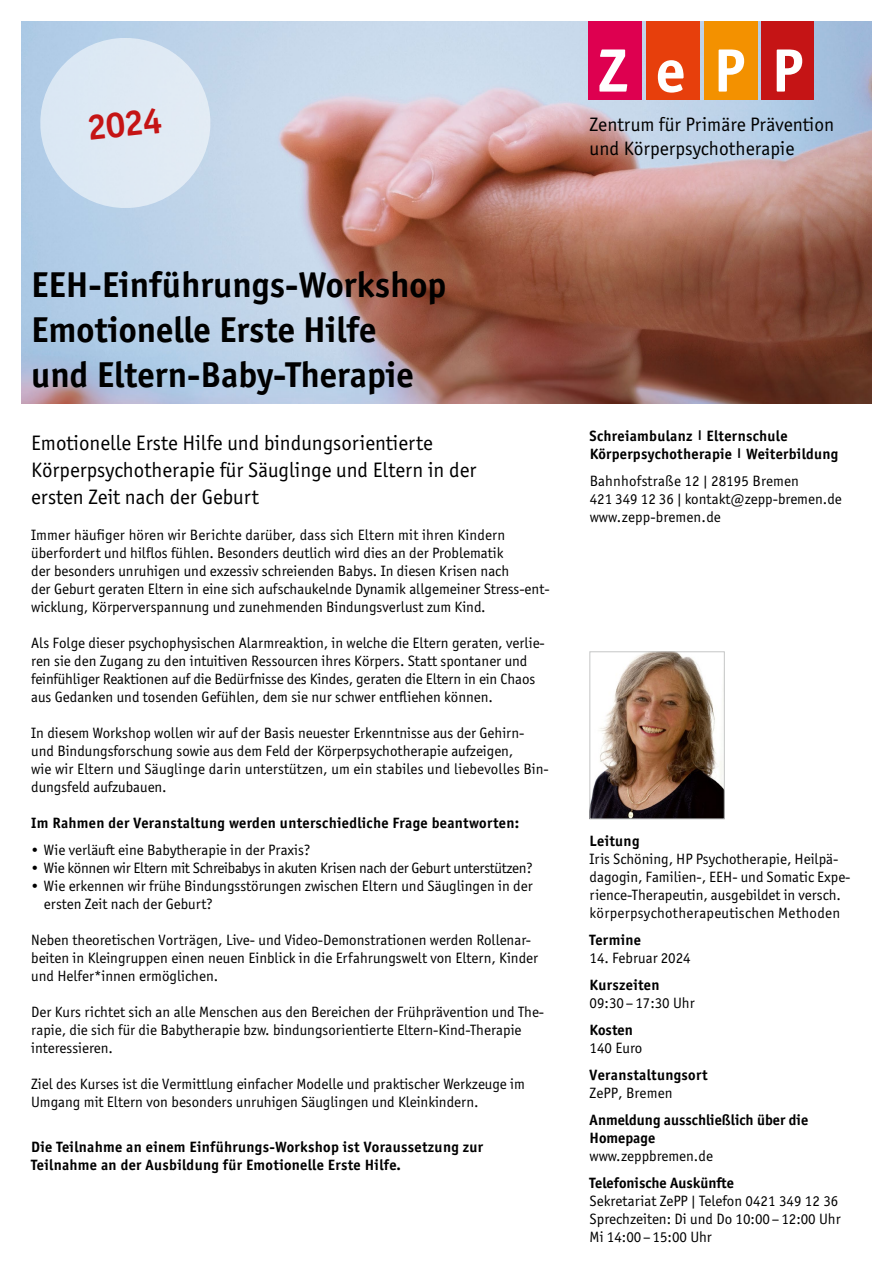
<style>
.page{position:relative;width:893px;height:1263px;background:#fff}
.page>*{position:absolute;margin:0;border:0;box-sizing:border-box;transform-origin:0 0}
.t1{font:700 36px/45px "Officina Sans ITC Pro";color:#000}
.t2{font:700 36px "Officina Sans ITC Pro";color:#c51415}
.t3{font:21px/27px "Officina Sans ITC Pro";color:#000}
.t4{font:19.5px/24px "Officina Sans ITC Pro";color:#000}
.t5{font:15px/18px "Officina Sans ITC Pro";color:#000}
.t6{font:700 15px/18px "Officina Sans ITC Pro";letter-spacing:.02em;color:#000}
.t7{font:15px "Officina Sans ITC Pro";letter-spacing:-.02em;color:#000}
.t8{font:700 15px/18px "Officina Sans ITC Pro";color:#000}
</style>
<div class="page">
<img style="left:21px;top:21px;width:851px;height:383px">
<div style="left:588px;top:21px;width:54px;height:78px;background:#de0050"></div>
<div style="left:646px;top:21px;width:53px;height:78px;background:#e73f0c"></div>
<div style="left:704px;top:21px;width:53px;height:78px;background:#f39100"></div>
<div style="left:762px;top:21px;width:52px;height:78px;background:#c51415"></div>
<svg style="left:599px;top:49px;width:203px;height:44px"></svg>
<img style="left:592px;top:654px;width:130px;height:163px">
<div style="left:590px;top:652px;width:134px;height:167px;border:1px solid #c5c6c6"></div>
<svg style="left:36px;top:33px;width:179px;height:179px;background:#d2e1f0"></svg>
<h1 class="t2" style="left:85px;top:106px;width:77px;rotate:-6deg">2024</h1>
<h3 class="t4" style="left:590px;top:112px;width:246px">Zentrum für Primäre Prävention und Körperpsychotherapie</h3>
<h1 class="t1" style="left:31px;top:262px;width:417px">EEH-Einführungs-Workshop<br>Emotionelle Erste Hilfe<br>und Eltern-Baby-Therapie</h1>
<h2 class="t3" style="left:31px;top:429px;width:447px">Emotionelle Erste Hilfe und bindungsorientierte<br>Körperpsychotherapie für Säuglinge und Eltern in der ersten Zeit nach der Geburt</h2>
<p class="t5" style="left:31px;top:526px;width:520px">Immer häufiger hören wir Berichte darüber, dass sich Eltern mit ihren Kindern überfordert und hilflos fühlen. Besonders deutlich wird dies an der Problematik<br>der besonders unruhigen und exzessiv schreienden Babys. In diesen Krisen nach<br>der Geburt geraten Eltern in eine sich aufschaukelnde Dynamik allgemeiner Stress-ent&shy;wicklung, Körperverspannung und zunehmenden Bindungsverlust zum Kind.</p>
<p class="t5" style="left:31px;top:634px;width:515px">Als Folge dieser psychophysischen Alarmreaktion, in welche die Eltern geraten, verlie&shy;ren sie den Zugang zu den intuitiven Ressourcen ihres Körpers. Statt spontaner und feinfühliger Reaktionen auf die Bedürfnisse des Kindes, geraten die Eltern in ein Chaos aus Gedanken und tosenden Gefühlen, dem sie nur schwer entfliehen können.</p>
<p class="t5" style="left:31px;top:724px;width:519px">In diesem Workshop wollen wir auf der Basis neuester Erkenntnisse aus der Gehirn&shy;und Bindungsforschung sowie aus dem Feld der Körperpsychotherapie aufzeigen,<br>wie wir Eltern und Säuglinge darin unterstützen, um ein stabiles und liebevolles Bin&shy;dungsfeld aufzubauen.</p>
<p class="t6" style="left:31px;top:814px;width:490px">Im Rahmen der Veranstaltung werden unterschiedliche Frage beantworten:</p>
<p class="t5" style="left:31px;top:841px;width:281px">• Wie verläuft eine Babytherapie in der Praxis?</p>
<p class="t7" style="left:31px;top:859px;width:503px">• Wie können wir Eltern mit Schreibabys in akuten Krisen nach der Geburt unterstützen?</p>
<p class="t5" style="left:44px;top:877px;width:490px;text-indent:-13px">• Wie erkennen wir frühe Bindungsstörungen zwischen Eltern und Säuglingen in der ersten Zeit nach der Geburt?</p>
<p class="t5" style="left:31px;top:931px;width:508px">Neben theoretischen Vorträgen, Live- und Video-Demonstrationen werden Rollenar&shy;beiten in Kleingruppen einen neuen Einblick in die Erfahrungswelt von Eltern, Kinder und Helfer*innen ermöglichen.</p>
<p class="t5" style="left:31px;top:1003px;width:515px">Der Kurs richtet sich an alle Menschen aus den Bereichen der Frühprävention und The&shy;rapie, die sich für die Babytherapie bzw. bindungsorientierte Eltern-Kind-Therapie interessieren.</p>
<p class="t5" style="left:31px;top:1075px;width:495px">Ziel des Kurses ist die Vermittlung einfacher Modelle und praktischer Werkzeuge im<br>Umgang mit Eltern von besonders unruhigen Säuglingen und Kleinkindern.</p>
<p class="t6" style="left:31px;top:1138px;width:453px">Die Teilnahme an einem Einführungs-Workshop ist Voraussetzung zur<br>Teilnahme an der Ausbildung für Emotionelle Erste Hilfe.</p>
<p class="t6" style="left:590px;top:427px;width:250px">Schreiambulanz <sup>|</sup> Elternschule<br>Körperpsychotherapie <sup>|</sup> Weiterbildung</p>
<p class="t5" style="left:590px;top:472px;width:254px">Bahnhofstraße 12 | 28195 Bremen<br>421 349 12 36 | kontakt@zepp-bremen.de www.zepp-bremen.de</p>
<p class="t6" style="left:590px;top:832px;width:51px">Leitung</p>
<p class="t5" style="left:590px;top:850px;width:262px">Iris Schöning, HP Psychotherapie, Heilpä&shy;dagogin, Familien-, EEH- und Somatic Expe&shy;rience-Therapeutin, ausgebildet in versch. körperpsychotherapeutischen Methoden</p>
<p class="t6" style="left:590px;top:931px;width:53px">Termine</p>
<p class="t5" style="left:590px;top:949px;width:103px">14. Februar 2024</p>
<p class="t6" style="left:590px;top:976px;width:71px">Kurszeiten</p>
<p class="t5" style="left:590px;top:994px;width:107px">09:30– 17:30 Uhr</p>
<p class="t6" style="left:590px;top:1021px;width:45px">Kosten</p>
<p class="t5" style="left:590px;top:1039px;width:54px">140 Euro</p>
<p class="t6" style="left:590px;top:1066px;width:120px">Veranstaltungsort</p>
<p class="t5" style="left:590px;top:1084px;width:84px">ZePP, Bremen</p>
<p class="t8" style="left:590px;top:1111px;width:220px">Anmeldung ausschließlich über die<br>Homepage</p>
<p class="t5" style="left:590px;top:1147px;width:125px">www.zeppbremen.de</p>
<p class="t8" style="left:590px;top:1174px;width:146px">Telefonische Auskünfte</p>
<p class="t5" style="left:590px;top:1192px;width:252px">Sekretariat ZePP | Telefon 0421 349 12 36<br>Sprechzeiten: Di und Do 10:00–12:00 Uhr<br>Mi 14:00–15:00 Uhr</p>
</div>
